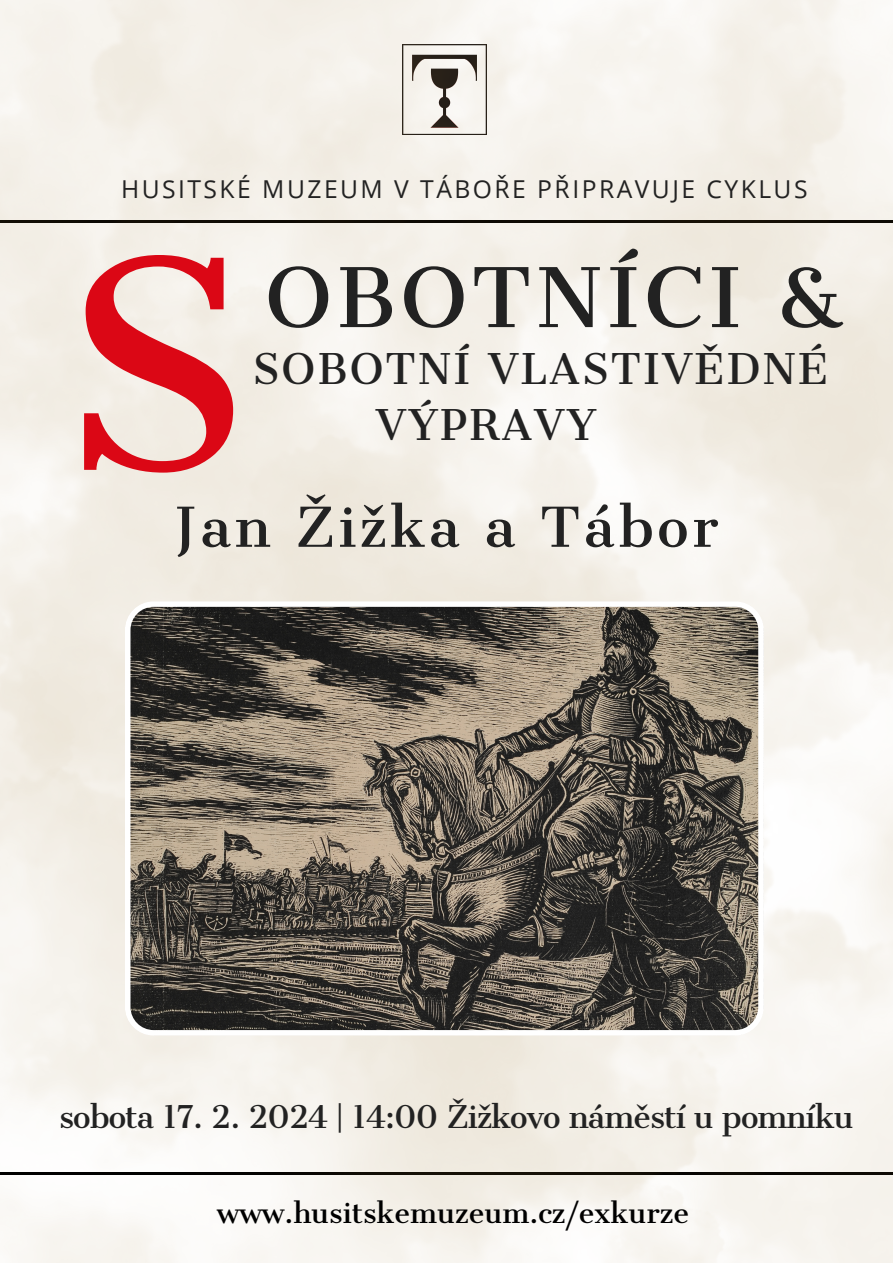
<style>
.page{position:relative;width:893px;height:1263px;background:#fff}
.page>*{position:absolute;margin:0;border:0;box-sizing:border-box;transform-origin:0 0}
.t1{font:283.88px "Cantata One";color:#db0715}
.t2{font:80.32px "Cantata One";letter-spacing:.05em;color:#222}
.t3{font:53.7px "Cantata One";letter-spacing:.06em;color:#222}
.t4{font:40.42px "Cantata One";letter-spacing:.05em;color:#222}
.t5{font:30px "Cantata One";letter-spacing:-.03em;color:#222}
.t6{font:27px "Cantata One";color:#000}
.t7{font:24.67px "Open Sans";letter-spacing:.1em;color:#222}
</style>
<div class="page">
<img style="left:0;top:0;width:893px;height:1263px">
<svg style="left:125px;top:601px;width:639px;height:434px;background:#696258"></svg>
<p class="t7" style="left:121px;top:172px;width:688px">HUSITSKÉ MUZEUM V TÁBOŘE PŘIPRAVUJE CYKLUS</p>
<p class="t2" style="left:265px;top:247px;width:580px">OBOTNÍCI &amp;</p>
<p class="t4" style="left:252px;top:344px;width:577px">SOBOTNÍ VLASTIVĚDNÉ</p>
<p class="t4" style="left:376px;top:400px;width:223px">VÝPRAVY</p>
<p class="t1" style="left:60px;top:187px;width:191px">S</p>
<p class="t3" style="left:174px;top:493px;width:546px">Jan Žižka a Tábor</p>
<p class="t5" style="left:59px;top:1098px;width:796px">sobota 17. 2. 2024 | 14:00 Žižkovo náměstí u pomníku</p>
<p class="t6" style="left:217px;top:1196px;width:474px">www.husitskemuzeum.cz/exkurze</p>
</div>
